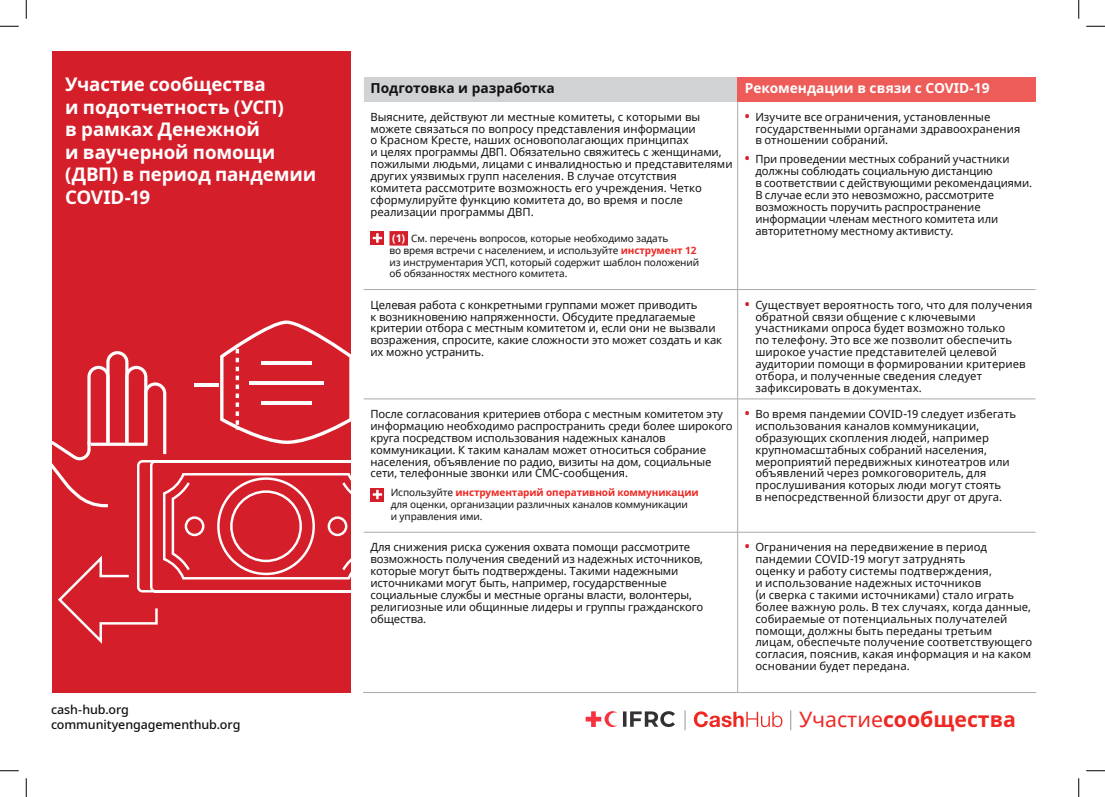
<style>
.page{position:relative;width:1105px;height:797px;background:#fff}
.page>*{position:absolute;margin:0;border:0;box-sizing:border-box;transform-origin:0 0}
.t1{font:700 21.25px "Noto Sans";color:#ee2823}
.t2{font:700 18.75px/22.5px "Noto Sans";letter-spacing:-.01em;color:#fff}
.t3{font:700 13.75px "Noto Sans";color:#fff}
.t4{font:700 13.75px "Noto Sans";color:#121216}
.t5{font:500 12.5px/15.4px "Noto Sans";letter-spacing:-.01em;color:#121216}
.Body_copy_-_Shadow_b{font:11.25px/11.9px "Noto Sans";color:#121216}
.Body_copy_-_Shadow_b-2{font:10px/11.9px "Noto Sans";letter-spacing:-.01em;color:#121216}
.s1{font-weight:700;font-size:10.62px;color:#fff}
.s2{font-weight:700;color:#ee2823}
.s3{font-weight:700;font-size:13.12px;color:#d41f2b}
.s4{font-weight:400}
</style>
<div class="page">
<div style="left:52px;top:52px;width:298px;height:640px;background:#d41f2b"></div>
<div style="left:363px;top:77px;width:375px;height:25px;background:#d1d2d4"></div>
<div style="left:738px;top:77px;width:298px;height:25px;background:#ee5c59"></div>
<hr style="left:737px;top:102px;width:1px;height:187px;background:#a8a9ad">
<hr style="left:737px;top:290px;width:1px;height:109px;background:#a8a9ad">
<hr style="left:737px;top:399px;width:1px;height:133px;background:#a8a9ad">
<hr style="left:737px;top:532px;width:1px;height:160px;background:#a8a9ad">
<hr style="left:364px;top:289px;width:374px;height:1px;background:#a8a9ad">
<hr style="left:738px;top:289px;width:297px;height:1px;background:#a8a9ad">
<hr style="left:364px;top:399px;width:374px;height:1px;background:#a8a9ad">
<hr style="left:738px;top:399px;width:297px;height:1px;background:#a8a9ad">
<hr style="left:364px;top:532px;width:374px;height:1px;background:#a8a9ad">
<hr style="left:738px;top:532px;width:297px;height:1px;background:#a8a9ad">
<hr style="left:363px;top:692px;width:375px;height:1px;background:#a8a9ad">
<hr style="left:738px;top:692px;width:298px;height:1px;background:#a8a9ad">
<svg style="left:363px;top:77px;width:1px;height:25px"></svg>
<div style="left:389px;top:231px;width:19px;height:14px;background:#d41f2b"></div>
<div style="left:370px;top:231px;width:14px;height:14px;background:#d41f2b"></div>
<svg style="left:373px;top:234px;width:9px;height:8px"></svg>
<div style="left:370px;top:487px;width:14px;height:14px;background:#d41f2b"></div>
<svg style="left:52px;top:320px;width:331px;height:326px"></svg>
<svg style="left:586px;top:711px;width:89px;height:16px"></svg>
<svg style="left:694px;top:711px;width:88px;height:16px"></svg>
<svg style="left:790px;top:710px;width:1px;height:20px"></svg>
<svg style="left:685px;top:710px;width:1px;height:20px"></svg>
<svg style="left:0;top:25px;width:19px;height:2px"></svg>
<svg style="left:1086px;top:25px;width:19px;height:2px"></svg>
<svg style="left:0;top:770px;width:19px;height:1px"></svg>
<svg style="left:1086px;top:770px;width:19px;height:1px"></svg>
<svg style="left:25px;top:0;width:2px;height:19px"></svg>
<svg style="left:25px;top:778px;width:2px;height:19px"></svg>
<svg style="left:1078px;top:0;width:1px;height:19px"></svg>
<svg style="left:1078px;top:778px;width:1px;height:19px"></svg>
<p class="t2" style="left:65px;top:74px;width:253px">Участие сообщества<br>и подотчетность (УСП)<br>в рамках Денежной<br>и ваучерной помощи (ДВП) в период пандемии<br>COVID-19</p>
<p class="t4" style="left:370px;top:78px;width:186px">Подготовка и разработка</p>
<p class="t3" style="left:745px;top:78px;width:246px">Рекомендации в связи с COVID-19</p>
<p class="Body_copy_-_Shadow_b" style="left:370px;top:111px;width:364px">Выясните, действуют ли местные комитеты, с которыми вы можете связаться по вопросу представления информации<br>о Красном Кресте, наших основополагающих принципах<br>и целях программы ДВП. Обязательно свяжитесь с женщинами, пожилыми людьми, лицами с инвалидностью и представителями других уязвимых групп населения. В случае отсутствия<br>комитета рассмотрите возможность его учреждения. Четко сформулируйте функцию комитета до, во время и после реализации программы ДВП.</p>
<p class="Body_copy_-_Shadow_b-2" style="left:389px;top:232px;width:311px"><span class="s1">(1)</span> См. перечень вопросов, которые необходимо задать<br>во время встречи с населением, и используйте <span class="s2">инструмент 12 </span>из инструментария УСП, который содержит шаблон положений об обязанностях местного комитета.</p>
<p class="Body_copy_-_Shadow_b" style="left:755px;top:111px;width:266px;text-indent:-11px"><span class="s3">•</span> Изучите все ограничения, установленные государственными органами здравоохранения в отношении собраний.</p>
<p class="Body_copy_-_Shadow_b" style="left:755px;top:154px;width:278px;text-indent:-11px"><span class="s3">•</span> При проведении местных собраний участники должны соблюдать социальную дистанцию<br>в соответствии с действующими рекомендациями.<br>В случае если это невозможно, рассмотрите возможность поручить распространение информации членам местного комитета или авторитетному местному активисту.</p>
<p class="Body_copy_-_Shadow_b" style="left:370px;top:299px;width:353px">Целевая работа с конкретными группами может приводить<br>к возникновению напряженности. Обсудите предлагаемые критерии отбора с местным комитетом и, если они не вызвали возражения, спросите, какие сложности это может создать и как их можно устранить.</p>
<p class="Body_copy_-_Shadow_b" style="left:755px;top:299px;width:278px;text-indent:-11px"><span class="s3">•</span> Существует вероятность того, что для получения обратной связи общение с ключевыми участниками опроса будет возможно только<br>по телефону. Это все же позволит обеспечить широкое участие представителей целевой аудитории помощи в формировании критериев отбора, и полученные сведения следует зафиксировать в документах.</p>
<p class="Body_copy_-_Shadow_b" style="left:370px;top:408px;width:364px">После согласования критериев отбора с местным комитетом эту информацию необходимо распространить среди более широкого круга посредством использования надежных каналов коммуникации. К таким каналам может относиться собрание населения, объявление по радио, визиты на дом, социальные сети, телефонные звонки или СМС-сообщения.</p>
<p class="Body_copy_-_Shadow_b-2" style="left:391px;top:487px;width:309px">Используйте <span class="s2">инструментарий оперативной коммуникации </span>для оценки, организации различных каналов коммуникации<br>и управления ими.</p>
<p class="Body_copy_-_Shadow_b" style="left:755px;top:408px;width:262px;text-indent:-11px"><span class="s3">•</span> Во время пандемии COVID-19 следует избегать использования каналов коммуникации, образующих скопления людей, например крупномасштабных собраний населения, мероприятий передвижных кинотеатров или объявлений через ромкоговоритель, для прослушивания которых люди могут стоять<br>в непосредственной близости друг от друга.</p>
<p class="Body_copy_-_Shadow_b" style="left:370px;top:541px;width:334px">Для снижения риска сужения охвата помощи рассмотрите возможность получения сведений из надежных источников, которые могут быть подтверждены. Такими надежными источниками могут быть, например, государственные социальные службы и местные органы власти, волонтеры, религиозные или общинные лидеры и группы гражданского общества.</p>
<p class="Body_copy_-_Shadow_b" style="left:755px;top:541px;width:278px;text-indent:-11px"><span class="s3">•</span> Ограничения на передвижение в период пандемии COVID-19 могут затруднять<br>оценку и работу системы подтверждения,<br>и использование надежных источников<br>(и сверка с такими источниками) стало играть более важную роль. В тех случаях, когда данные, собираемые от потенциальных получателей помощи, должны быть переданы третьим лицам, обеспечьте получение соответствующего согласия, пояснив, какая информация и на каком основании будет передана.</p>
<p class="t5" style="left:51px;top:702px;width:191px">cash-hub.org communityengagementhub.org</p>
<h1 class="t1" style="left:799px;top:704px;width:218px"><span class="s4">Участие</span>сообщества</h1>
</div>
